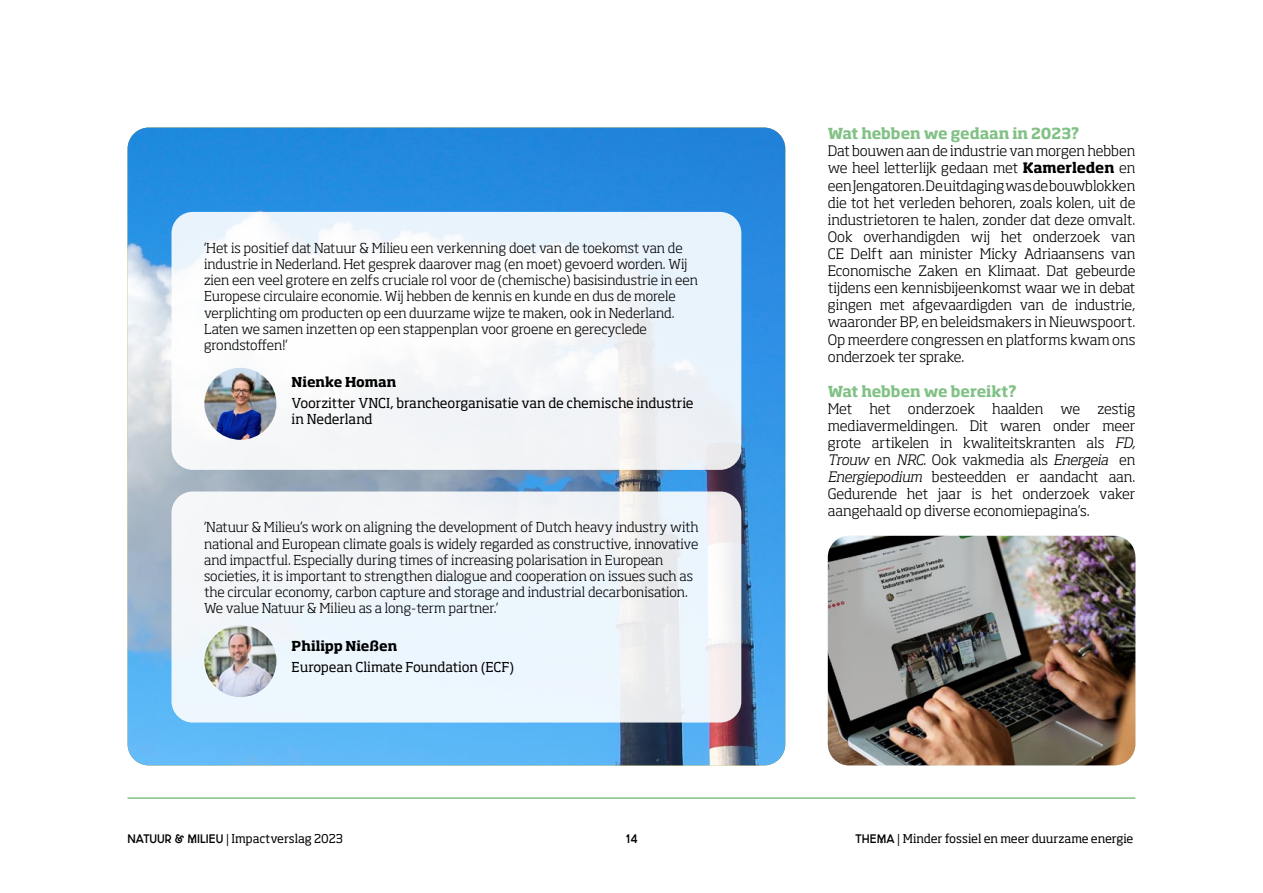
<style>
.page{position:relative;width:1263px;height:893px;background:#fff}
.page>*{position:absolute;margin:0;border:0;box-sizing:border-box;transform-origin:0 0}
.t1{font:700 15px "Soho Pro";letter-spacing:-.005em;color:#81c185}
.t2{font:300 14.25px/17.1px "Soho Std";letter-spacing:-.005em;color:#000;text-align:justify}
.t3{font:300 13.5px/16.2px "Soho Std";letter-spacing:-.005em;color:#000}
.t4{font:13.5px/16.2px "Soho Std";letter-spacing:-.005em;color:#000}
.t5{font:700 13.5px "Soho Std";color:#000}
.t6{font:12px "Soho Std";color:#000}
.t7{font:12px "N&M Utrecht Bold";color:#000}
.s1{font-family:"N&M Utrecht Bold"}
.s2{font-weight:700}
.s3{font-style:italic}
</style>
<div class="page">
<hr style="left:128px;top:797px;width:1007px;height:2px;background:#81c285">
<img style="left:128px;top:128px;width:657px;height:637px">
<div style="left:171px;top:212px;width:570px;height:258px;background:#f4f6fb;border-radius:21px"></div>
<img style="left:204px;top:368px;width:72px;height:72px;border-radius:36px">
<div style="left:171px;top:491px;width:570px;height:231px;background:linear-gradient(to right,#f1f8fc,#edf1f6);border-radius:21px"></div>
<img style="left:204px;top:625px;width:72px;height:72px;border-radius:36px">
<img style="left:828px;top:536px;width:307px;height:229px">
<p class="t3" style="left:204px;top:240px;width:495px">‘Het is positief dat Natuur &amp; Milieu een verkenning doet van de toekomst van de industrie in Nederland. Het gesprek daarover mag (en moet) gevoerd worden. Wij zien een veel grotere en zelfs cruciale rol voor de (chemische) basisindustrie in een Europese circulaire economie. Wij hebben de kennis en kunde en dus de morele verplichting om producten op een duurzame wijze te maken, ook in Nederland.<br>Laten we samen inzetten op een stappenplan voor groene en gerecyclede grondstoffen!’</p>
<p class="t5" style="left:292px;top:373px;width:106px">Nienke Homan</p>
<p class="t4" style="left:292px;top:395px;width:403px">Voorzitter VNCI, brancheorganisatie van de chemische industrie in Nederland</p>
<p class="t3" style="left:204px;top:519px;width:496px">‘Natuur &amp; Milieu’s work on aligning the development of Dutch heavy industry with national and European climate goals is widely regarded as constructive, innovative and impactful. Especially during times of increasing polarisation in European societies, it is important to strengthen dialogue and cooperation on issues such as the circular economy, carbon capture and storage and industrial decarbonisation.<br>We value Natuur &amp; Milieu as a long-term partner.’</p>
<p class="t5" style="left:292px;top:637px;width:107px">Philipp Nießen</p>
<p class="t4" style="left:292px;top:658px;width:224px">European Climate Foundation (ECF)</p>
<p class="t6" style="left:128px;top:831px;width:217px"><span class="s1">NATUUR &amp; MILIEU |</span> Impactverslag 2023</p>
<p class="t7" style="left:626px;top:833px;width:13px">14</p>
<p class="t1" style="left:828px;top:123px;width:253px">Wat hebben we gedaan in 2023?</p>
<p class="t2" style="left:828px;top:142px;width:309px">Dat bouwen aan de industrie van morgen hebben we heel letterlijk gedaan met <span class="s2">Kamerleden</span> en een Jengatoren. De uitdaging was de bouwblokken die tot het verleden behoren, zoals kolen, uit de industrietoren te halen, zonder dat deze omvalt.<br>Ook overhandigden wij het onderzoek van CE Delft aan minister Micky Adriaansens van Economische Zaken en Klimaat. Dat gebeurde tijdens een kennisbijeenkomst waar we in debat gingen met afgevaardigden van de industrie, waaronder BP, en beleidsmakers in Nieuwspoort.<br>Op meerdere congressen en platforms kwam ons onderzoek ter sprake.</p>
<p class="t1" style="left:828px;top:380px;width:191px">Wat hebben we bereikt?</p>
<p class="t2" style="left:828px;top:400px;width:309px">Met het onderzoek haalden we zestig mediavermeldingen. Dit waren onder meer grote artikelen in kwaliteitskranten als <span class="s3">FD, Trouw</span> en <span class="s3">NRC</span>. Ook vakmedia als <span class="s3">Energeia</span> en <span class="s3">Energiepodium</span> besteedden er aandacht aan.<br>Gedurende het jaar is het onderzoek vaker aangehaald op diverse economiepagina’s.</p>
<p class="t6" style="left:856px;top:831px;width:279px"><span class="s1">THEMA |</span> Minder fossiel en meer duurzame energie</p>
</div>
